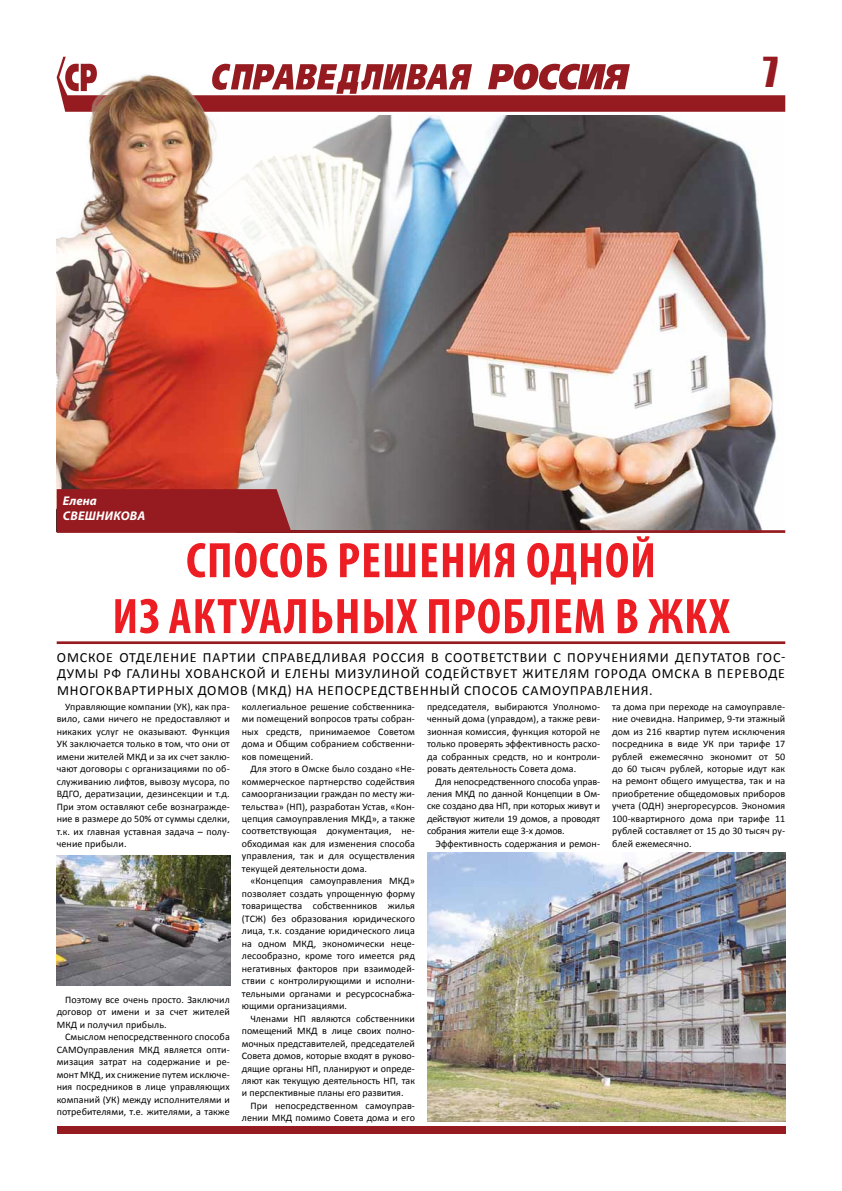
<style>
.page{position:relative;width:842px;height:1191px;background:#fff}
.page>*{position:absolute;margin:0;border:0;box-sizing:border-box;transform-origin:0 0}
.t1{font:700 condensed 50.3px/55.8px "Myriad Pro";letter-spacing:.02em;color:#ed1d24}
.t2{font:38px "Impact";color:#961b20}
.t3{font:14px "Calibri";letter-spacing:.06em;color:#000}
.t4{font:italic 700 12.7px/15.2px "Myriad Pro";letter-spacing:.01em;color:#fff}
.t5{font:10px/12.5px "Calibri";letter-spacing:.01em;color:#000;text-align:justify}
</style>
<div class="page">
<svg style="left:60px;top:57px;width:725px;height:55px"></svg>
<div style="left:57px;top:1126px;width:728px;height:8px;background:#961b20"></div>
<img style="left:493px;top:115px;width:283px;height:415px">
<hr style="left:57px;top:641px;width:728px;height:3px;background:#961b20">
<img style="left:308px;top:115px;width:185px;height:415px">
<img style="left:57px;top:67px;width:251px;height:463px">
<hr style="left:57px;top:530px;width:728px;height:3px;background:#961b20">
<img style="left:427px;top:852px;width:358px;height:269px">
<img style="left:57px;top:855px;width:173px;height:130px">
<div style="left:57px;top:489px;width:234px;height:41px;background:#961b20"></div>
<h2 class="t2" style="left:763px;top:42px;width:16px">7</h2>
<p class="t4" style="left:63px;top:492px;width:43px">Елена<br>Свешникова</p>
<h1 class="t1" style="left:112px;top:531px;width:564px;text-indent:74px">Способ решения одной из актуальных проблем в ЖКХ</h1>
<h3 class="t3" style="left:57px;top:648px;width:20px">Омское</h3>
<h3 class="t3" style="left:119px;top:648px;width:10px">отделение</h3>
<h3 class="t3" style="left:203px;top:648px;width:10px">партии</h3>
<h3 class="t3" style="left:262px;top:648px;width:193px">СПРАВЕДЛИВАЯ РОССИЯ в соответствии</h3>
<h3 class="t3" style="left:553px;top:648px;width:24px">с пор</h3>
<h3 class="t3" style="left:595px;top:648px;width:19px">учениями</h3>
<h3 class="t3" style="left:675px;top:648px;width:10px">деп</h3>
<h3 class="t3" style="left:702px;top:648px;width:18px">утатов</h3>
<h3 class="t3" style="left:756px;top:648px;width:30px">Гос-</h3>
<h3 class="t3" style="left:57px;top:665px;width:86px">дум ы РФ Галин</h3>
<h3 class="t3" style="left:170px;top:665px;width:34px">ы Хованско</h3>
<h3 class="t3" style="left:257px;top:665px;width:45px">й и Елен</h3>
<h3 class="t3" style="left:319px;top:665px;width:64px">ы Мизулино</h3>
<h3 class="t3" style="left:411px;top:665px;width:24px">й соде</h3>
<h3 class="t3" style="left:460px;top:665px;width:73px">йствует жителям</h3>
<h3 class="t3" style="left:594px;top:665px;width:10px">города</h3>
<h3 class="t3" style="left:652px;top:665px;width:21px">Омска</h3>
<h3 class="t3" style="left:704px;top:665px;width:22px">в переводе</h3>
<h3 class="t3" style="left:57px;top:681px;width:10px">многоквартирн</h3>
<h3 class="t3" style="left:175px;top:681px;width:34px">ых домов</h3>
<h3 class="t3" style="left:252px;top:681px;width:76px">(МКД) на непосредственн</h3>
<h3 class="t3" style="left:439px;top:681px;width:35px">ый способ</h3>
<h3 class="t3" style="left:522px;top:681px;width:11px">само</h3>
<h3 class="t3" style="left:562px;top:681px;width:18px">управления</h3>
<h3 class="t3" style="left:649px;top:681px;width:5px">.</h3>
<p class="t5" style="left:57px;top:700px;width:175px;text-indent:9px">Управляющие компании (УК), как пра&shy;вило, сами ничего не предоставляют и никаких услуг не оказывают. Функция УК заключается только в том, что они от имени жителей МКД и за их счет заклю&shy;чают договоры с организациями по об&shy;служиванию лифтов, вывозу мусора, по ВДГО, дератизации, дезинсекции и т.д.<br>При этом оставляют себе вознагражде&shy;ние в размере до 50% от суммы сделки, т.к. их главная уставная задача – полу&shy;чение прибыли.</p>
<p class="t5" style="left:57px;top:993px;width:175px;text-indent:9px">Поэтому все очень просто. Заключил договор от имени и за счет жителей МКД и получил прибыль.</p>
<p class="t5" style="left:57px;top:1030px;width:175px;text-indent:9px">Смыслом непосредственного способа САМОуправления МКД является опти&shy;мизация затрат на содержание и ре&shy;монт МКД, их снижение путем исключе&shy;ния посредников в лице управляющих компаний (УК) между исполнителями и потребителями, т.е. жителями, а также</p>
<p class="t5" style="left:242px;top:700px;width:175px">коллегиальное решение собственника&shy;ми помещений вопросов траты собран&shy;ных средств, принимаемое Советом дома и Общим собранием собственни&shy;ков помещений.</p>
<p class="t5" style="left:242px;top:762px;width:175px;text-indent:9px">Для этого в Омске было создано «Не&shy;коммерческое партнерство содействия самоорганизации граждан по месту жи&shy;тельства» (НП), разработан Устав, «Кон&shy;цепция самоуправления МКД», а также соответствующая документация, не&shy;обходимая как для изменения способа управления, так и для осуществления текущей деятельности дома.</p>
<p class="t5" style="left:242px;top:875px;width:175px;text-indent:8px">«Концепция самоуправления МКД» позволяет создать упрощенную форму товарищества собственников жилья (ТСЖ) без образования юридического лица, т.к. создание юридического лица на одном МКД, экономически неце&shy;лесообразно, кроме того имеется ряд негативных факторов при взаимодей&shy;ствии с контролирующими и исполни&shy;тельными органами и ресурсоснабжа&shy;ющими организациями.</p>
<p class="t5" style="left:242px;top:1012px;width:175px;text-indent:8px">Членами НП являются собственники помещений МКД в лице своих полно&shy;мочных представителей, председателей Совета домов, которые входят в руково&shy;дящие органы НП, планируют и опреде&shy;ляют как текущую деятельность НП, так и перспективные планы его развития.</p>
<p class="t5" style="left:242px;top:1099px;width:175px;text-align:right">При непосредственном самоуправ&shy;лении МКД помимо Совета дома и его</p>
<p class="t5" style="left:427px;top:700px;width:175px">председателя, выбираются Уполномо&shy;ченный дома (управдом), а также реви&shy;зионная комиссия, функция которой не только проверять эффективность расхо&shy;да собранных средств, но и контроли&shy;ровать деятельность Совета дома.</p>
<p class="t5" style="left:427px;top:775px;width:175px;text-indent:8px">Для непосредственного способа управ&shy;ления МКД по данной Концепции в Ом&shy;ске создано два НП, при которых живут и действуют жители 19 домов, а проводят собрания жители еще 3-х домов.</p>
<p class="t5" style="left:435px;top:837px;width:166px">Эффективность содержания и ремон-</p>
<p class="t5" style="left:612px;top:700px;width:175px">та дома при переходе на самоуправле&shy;ние очевидна. Например, 9-ти этажный дом из 216 квартир путем исключения посредника в виде УК при тарифе 17 рублей ежемесячно экономит от 50 до 60 тысяч рублей, которые идут как на ремонт общего имущества, так и на приобретение общедомовых приборов учета (ОДН) энергоресурсов. Экономия 100-квартирного дома при тарифе 11 рублей составляет от 15 до 30 тысяч ру&shy;блей ежемесячно.</p>
</div>
